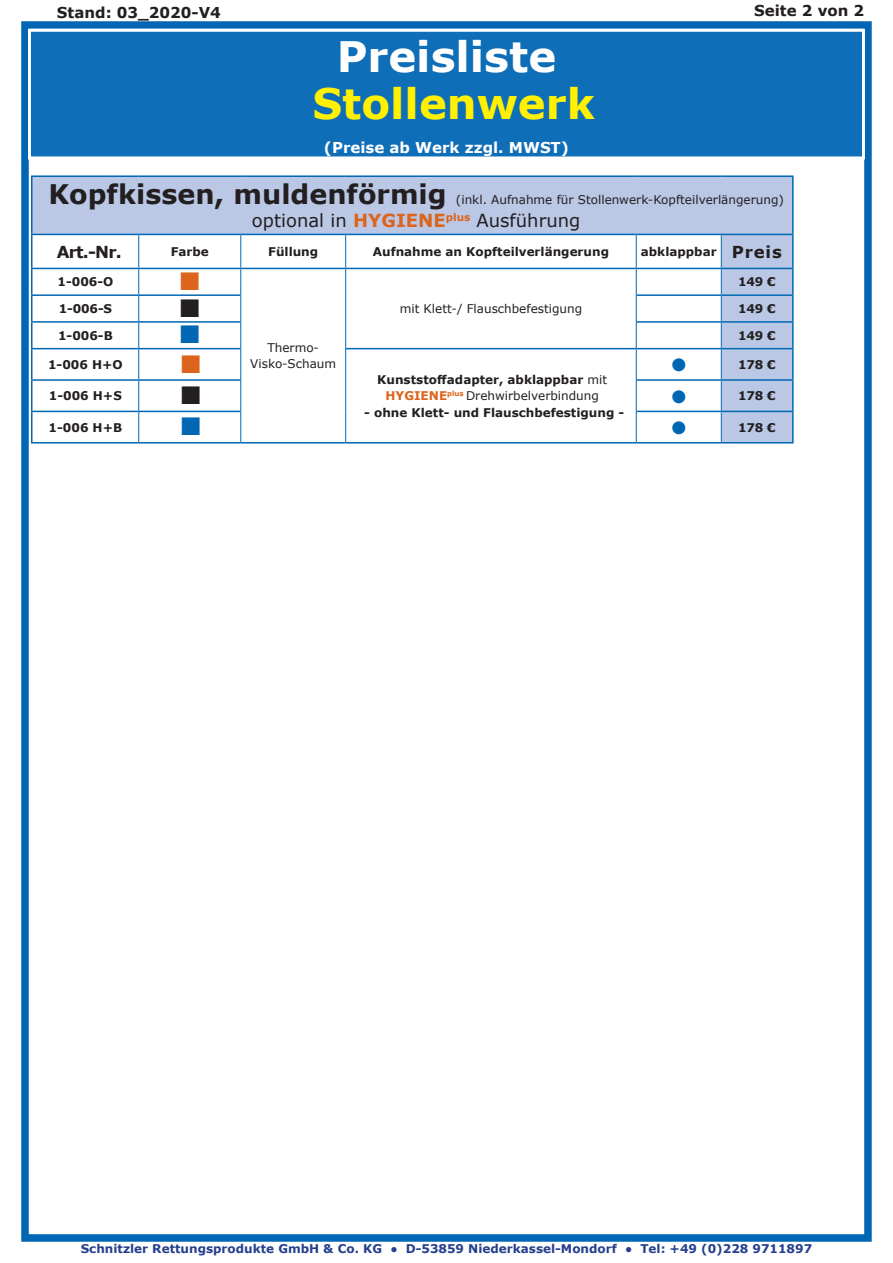
<style>
.page{position:relative;width:893px;height:1263px;background:#fff}
.page>*{position:absolute;margin:0;border:0;box-sizing:border-box;transform-origin:0 0}
.t1{font:700 42px "Verdana";color:#fff101}
.t2{font:700 42px "Verdana";color:#fff}
.SL_1{font:700 27px "Verdana";color:#231f20}
.t3{font:25.5px "Zapf Dingbats ITC";color:#dc641c}
.t4{font:25.5px "Zapf Dingbats ITC";color:#231f20}
.t5{font:25.5px "Zapf Dingbats ITC";color:#0166b3}
.SL_1-2{font:18px "Verdana";color:#231f20}
.t6{font:18px "Zapf Dingbats ITC";color:#0166b3}
.SL_1-3{font:700 16.5px "Verdana";color:#231f20}
.body{font:700 16.5px "Verdana";letter-spacing:.05em;color:#231f20}
.t7{font:700 15px "Verdana";color:#231f20}
.t8{font:700 15px "Verdana";color:#fff}
.body-2{font:700 12px/16.5px "Verdana";color:#231f20;text-align:center}
.t9{font:700 12px "Verdana";color:#253f8e}
.SL_1-4{font:12px "Verdana";color:#231f20}
.body-3{font:12px "Verdana";color:#231f20}
.s1{font-weight:700;color:#dc641c}
.s2{font-weight:400}
.s3{color:#dc641c}
</style>
<div class="page">
<div style="left:21px;top:21px;width:851px;height:1221px;border:8px solid #0166b3"></div>
<div style="left:30px;top:30px;width:833px;height:128px;background:#0f6eb8"></div>
<div style="left:28px;top:29px;width:837px;height:130px;border:3px solid #fff"></div>
<div style="left:33px;top:177px;width:759px;height:265px;background:#bac8e6"></div>
<svg style="left:33px;top:235px;width:688px;height:33px"></svg>
<svg style="left:33px;top:269px;width:688px;height:26px"></svg>
<svg style="left:33px;top:295px;width:688px;height:147px"></svg>
<hr style="left:138px;top:235px;width:1px;height:33px;background:#0166b3">
<hr style="left:240px;top:235px;width:1px;height:33px;background:#0166b3">
<hr style="left:345px;top:235px;width:1px;height:33px;background:#0166b3">
<svg style="left:138px;top:269px;width:1px;height:79px"></svg>
<svg style="left:240px;top:269px;width:1px;height:80px"></svg>
<svg style="left:345px;top:269px;width:1px;height:80px"></svg>
<hr style="left:138px;top:349px;width:1px;height:30px;background:#0166b3">
<hr style="left:240px;top:349px;width:1px;height:31px;background:#0166b3">
<hr style="left:345px;top:349px;width:1px;height:31px;background:#0166b3">
<hr style="left:138px;top:381px;width:1px;height:30px;background:#0166b3">
<hr style="left:240px;top:380px;width:1px;height:31px;background:#0166b3">
<hr style="left:345px;top:380px;width:1px;height:31px;background:#0166b3">
<hr style="left:138px;top:412px;width:1px;height:30px;background:#0166b3">
<hr style="left:240px;top:411px;width:1px;height:31px;background:#0166b3">
<hr style="left:345px;top:411px;width:1px;height:31px;background:#0166b3">
<hr style="left:636px;top:235px;width:1px;height:33px;background:#0166b3">
<hr style="left:721px;top:235px;width:1px;height:33px;background:#0166b3">
<svg style="left:636px;top:269px;width:1px;height:79px"></svg>
<svg style="left:721px;top:269px;width:1px;height:79px"></svg>
<hr style="left:636px;top:349px;width:1px;height:31px;background:#0166b3">
<hr style="left:721px;top:349px;width:1px;height:30px;background:#0166b3">
<hr style="left:636px;top:380px;width:1px;height:31px;background:#0166b3">
<hr style="left:721px;top:381px;width:1px;height:30px;background:#0166b3">
<hr style="left:636px;top:411px;width:1px;height:31px;background:#0166b3">
<hr style="left:721px;top:412px;width:1px;height:30px;background:#0166b3">
<hr style="left:31px;top:175px;width:108px;height:2px;background:#0166b3">
<hr style="left:31px;top:177px;width:2px;height:57px;background:#0166b3">
<hr style="left:139px;top:175px;width:102px;height:2px;background:#0166b3">
<hr style="left:241px;top:175px;width:105px;height:2px;background:#0166b3">
<hr style="left:346px;top:175px;width:290px;height:2px;background:#0166b3">
<hr style="left:636px;top:175px;width:85px;height:2px;background:#0166b3">
<hr style="left:721px;top:175px;width:73px;height:2px;background:#0166b3">
<hr style="left:792px;top:177px;width:2px;height:57px;background:#0166b3">
<hr style="left:31px;top:234px;width:108px;height:1px;background:#0166b3">
<hr style="left:139px;top:234px;width:102px;height:1px;background:#0166b3">
<hr style="left:241px;top:234px;width:105px;height:1px;background:#0166b3">
<hr style="left:346px;top:234px;width:290px;height:1px;background:#0166b3">
<hr style="left:636px;top:234px;width:85px;height:1px;background:#0166b3">
<hr style="left:721px;top:234px;width:73px;height:1px;background:#0166b3">
<hr style="left:31px;top:235px;width:2px;height:33px;background:#0166b3">
<hr style="left:792px;top:235px;width:2px;height:33px;background:#0166b3">
<hr style="left:31px;top:268px;width:108px;height:1px;background:#0166b3">
<hr style="left:31px;top:269px;width:2px;height:25px;background:#0166b3">
<hr style="left:139px;top:268px;width:102px;height:1px;background:#0166b3">
<hr style="left:241px;top:268px;width:105px;height:1px;background:#0166b3">
<hr style="left:346px;top:268px;width:290px;height:1px;background:#0166b3">
<hr style="left:636px;top:268px;width:85px;height:1px;background:#0166b3">
<hr style="left:721px;top:268px;width:73px;height:1px;background:#0166b3">
<hr style="left:792px;top:269px;width:2px;height:25px;background:#0166b3">
<hr style="left:31px;top:294px;width:108px;height:2px;background:#0166b3">
<hr style="left:31px;top:296px;width:2px;height:25px;background:#0166b3">
<hr style="left:139px;top:294px;width:101px;height:2px;background:#0166b3">
<hr style="left:637px;top:294px;width:84px;height:2px;background:#0166b3">
<hr style="left:721px;top:294px;width:73px;height:2px;background:#0166b3">
<hr style="left:792px;top:296px;width:2px;height:25px;background:#0166b3">
<hr style="left:31px;top:321px;width:108px;height:2px;background:#0166b3">
<hr style="left:31px;top:323px;width:2px;height:25px;background:#0166b3">
<hr style="left:139px;top:321px;width:101px;height:2px;background:#0166b3">
<hr style="left:637px;top:321px;width:84px;height:2px;background:#0166b3">
<hr style="left:721px;top:321px;width:73px;height:2px;background:#0166b3">
<hr style="left:792px;top:323px;width:2px;height:25px;background:#0166b3">
<hr style="left:31px;top:348px;width:108px;height:1px;background:#0166b3">
<hr style="left:31px;top:349px;width:2px;height:30px;background:#0166b3">
<hr style="left:139px;top:348px;width:101px;height:1px;background:#0166b3">
<hr style="left:346px;top:348px;width:290px;height:1px;background:#0166b3">
<hr style="left:636px;top:348px;width:85px;height:1px;background:#0166b3">
<hr style="left:721px;top:348px;width:73px;height:1px;background:#0166b3">
<hr style="left:792px;top:349px;width:2px;height:30px;background:#0166b3">
<hr style="left:31px;top:379px;width:108px;height:2px;background:#0166b3">
<hr style="left:31px;top:381px;width:2px;height:30px;background:#0166b3">
<hr style="left:139px;top:379px;width:101px;height:2px;background:#0166b3">
<hr style="left:637px;top:379px;width:84px;height:2px;background:#0166b3">
<hr style="left:721px;top:379px;width:73px;height:2px;background:#0166b3">
<hr style="left:792px;top:381px;width:2px;height:30px;background:#0166b3">
<hr style="left:31px;top:411px;width:108px;height:1px;background:#0166b3">
<hr style="left:31px;top:412px;width:2px;height:30px;background:#0166b3">
<hr style="left:139px;top:411px;width:101px;height:1px;background:#0166b3">
<hr style="left:637px;top:411px;width:84px;height:1px;background:#0166b3">
<hr style="left:721px;top:411px;width:73px;height:1px;background:#0166b3">
<hr style="left:792px;top:412px;width:2px;height:30px;background:#0166b3">
<hr style="left:31px;top:442px;width:108px;height:1px;background:#0166b3">
<hr style="left:139px;top:442px;width:102px;height:1px;background:#0166b3">
<hr style="left:241px;top:442px;width:105px;height:1px;background:#0166b3">
<hr style="left:346px;top:442px;width:290px;height:1px;background:#0166b3">
<hr style="left:636px;top:442px;width:85px;height:1px;background:#0166b3">
<hr style="left:721px;top:442px;width:73px;height:1px;background:#0166b3">
<p class="t7" style="left:57px;top:2px;width:165px">Stand: 03_2020-V4</p>
<h1 class="t2" style="left:337px;top:27px;width:221px">Preisliste</h1>
<h1 class="t1" style="left:312px;top:74px;width:284px">Stollenwerk</h1>
<p class="t8" style="left:324px;top:137px;width:247px">(Preise ab Werk zzgl. MWST)</p>
<p class="t7" style="left:754px;top:0;width:111px">Seite 2 von 2</p>
<p class="SL_1" style="left:48px;top:175px;width:400px">Kopfkissen, muldenförmig</p>
<p class="SL_1-4" style="left:456px;top:192px;width:329px">(inkl. Aufnahme für Stollenwerk-Kopfteilverlängerung)</p>
<p class="SL_1-2" style="left:252px;top:208px;width:330px">optional in <span class="s1">HYGIENE</span><sup>plus</sup> Ausführung</p>
<p class="SL_1-3" style="left:57px;top:240px;width:66px">Art.-Nr.</p>
<p class="body-2" style="left:171px;top:243px;width:40px">Farbe</p>
<p class="body-2" style="left:268px;top:243px;width:52px">Füllung</p>
<p class="body-2" style="left:373px;top:243px;width:238px">Aufnahme an Kopfteilverlängerung</p>
<p class="body-2" style="left:641px;top:243px;width:77px">abklappbar</p>
<p class="body" style="left:732px;top:240px;width:51px">Preis</p>
<p class="body-2" style="left:58px;top:274px;width:57px">1-006-O</p>
<p class="t3" style="left:180px;top:269px;width:21px">■</p>
<p class="body-2" style="left:738px;top:274px;width:39px">149 €</p>
<p class="body-2" style="left:59px;top:300px;width:55px">1-006-S</p>
<p class="t4" style="left:180px;top:296px;width:21px">■</p>
<p class="body-2" style="left:738px;top:300px;width:39px">149 €</p>
<p class="body-2" style="left:58px;top:327px;width:56px">1-006-B</p>
<p class="t5" style="left:180px;top:323px;width:21px">■</p>
<p class="body-2" style="left:738px;top:327px;width:39px">149 €</p>
<p class="body-2" style="left:48px;top:356px;width:76px">1-006 H+O</p>
<p class="t3" style="left:181px;top:352px;width:21px">■</p>
<p class="body-2" style="left:377px;top:371px;width:231px">Kunststoffadapter, abklappbar <span class="s2">mit<br></span><span class="s3">HYGIENE</span><sup>plus</sup> <span class="s2">Drehwirbelverbindung</span></p>
<p class="body-2" style="left:364px;top:404px;width:261px">- ohne Klett- und Flauschbefestigung -</p>
<p class="body-3" style="left:400px;top:300px;width:184px">mit Klett-/ Flauschbefestigung</p>
<p class="body-3" style="left:267px;top:339px;width:53px">Thermo-</p>
<p class="body-3" style="left:250px;top:356px;width:87px">Visko-Schaum</p>
<p class="t6" style="left:672px;top:356px;width:16px">●</p>
<p class="body-2" style="left:738px;top:356px;width:39px">178 €</p>
<p class="body-2" style="left:49px;top:387px;width:74px">1-006 H+S</p>
<p class="t4" style="left:181px;top:383px;width:21px">■</p>
<p class="t6" style="left:672px;top:388px;width:16px">●</p>
<p class="body-2" style="left:738px;top:387px;width:39px">178 €</p>
<p class="body-2" style="left:49px;top:419px;width:75px">1-006 H+B</p>
<p class="t5" style="left:181px;top:414px;width:21px">■</p>
<p class="t6" style="left:672px;top:419px;width:16px">●</p>
<p class="body-2" style="left:738px;top:419px;width:39px">178 €</p>
<p class="t9" style="left:81px;top:1240px;width:733px">Schnitzler Rettungsprodukte GmbH &amp; Co. KG ● D-53859 Niederkassel-Mondorf ● Tel: +49 (0)228 9711897</p>
</div>
